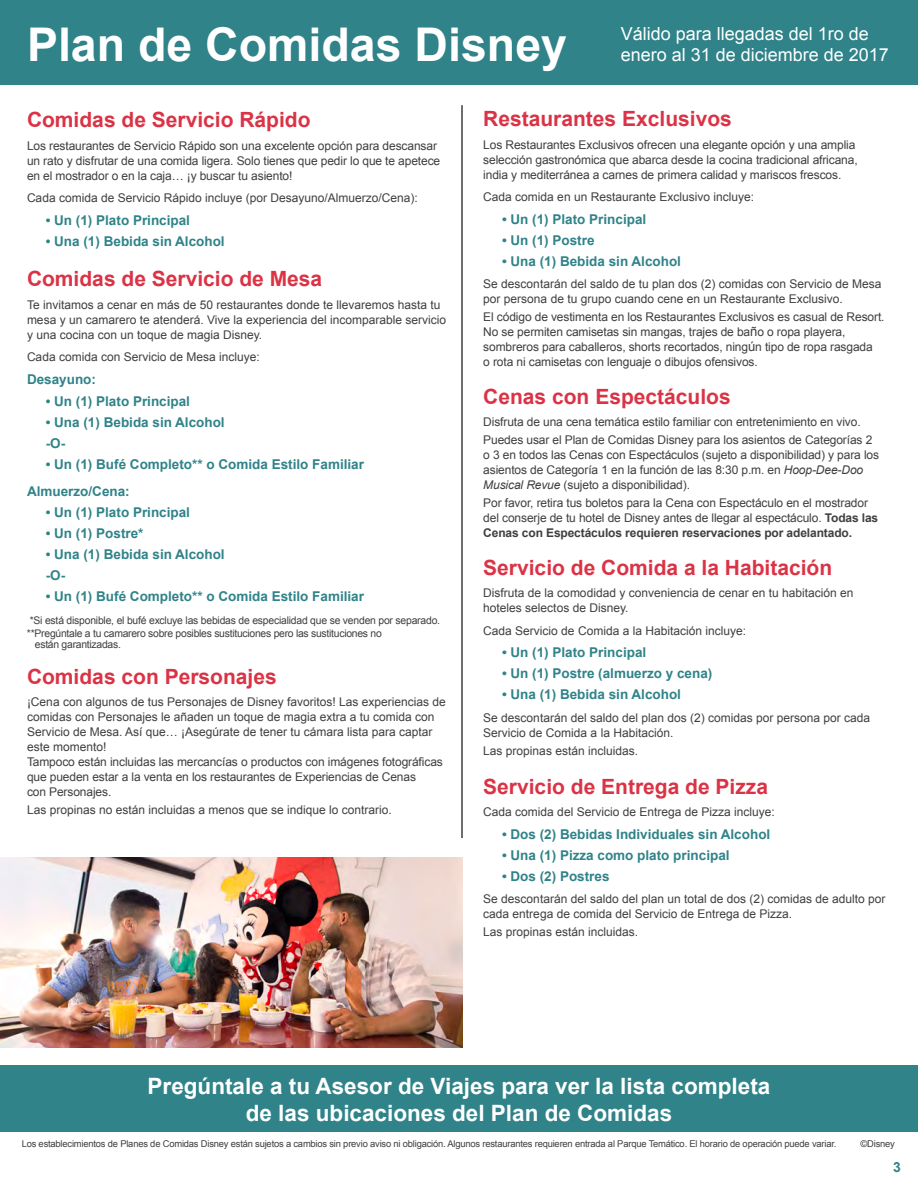
<style>
.page{position:relative;width:918px;height:1188px;background:#fff}
.page>*{position:absolute;margin:0;border:0;box-sizing:border-box;transform-origin:0 0}
.t1{font:700 46.5px "Arial";color:#fff}
.t2{font:700 22.5px/27px "Arial";color:#fff;text-align:center}
.t3{font:700 21px "Arial";color:#db3346}
.t4{font:18px/21px "Arial";color:#fff}
.t5{font:700 13.95px "Arial";color:#2f8389}
.t6{font:700 13.5px "Arial";color:#2f8389}
.t7{font:12px/15px "Arial";letter-spacing:-.01em;color:#403f3f}
.t8{font:10.5px/13.5px "Arial";letter-spacing:-.025em;color:#403f3f}
.t9{font:9.3px "Arial";letter-spacing:-.02em;color:#403f3f}
.s1{font-size:13.2px}
.s2{font-style:italic}
.s3{font-weight:700}
</style>
<div class="page">
<div style="left:0;top:1065px;width:918px;height:67px;background:#2f8389"></div>
<hr style="left:461px;top:105px;width:2px;height:733px;background:#403f3f">
<div style="left:0;top:0;width:918px;height:84px;background:#2f8389"></div>
<img style="left:0;top:858px;width:463px;height:190px">
<p class="t1" style="left:27px;top:14px;width:542px">Plan de Comidas Disney</p>
<p class="t4" style="left:621px;top:23px;width:270px">Válido para llegadas del 1ro de enero al 31 de diciembre de 2017</p>
<p class="t3" style="left:27px;top:106px;width:285px">Comidas de Servicio Rápido</p>
<p class="t7" style="left:27px;top:138px;width:415px">Los restaurantes de Servicio Rápido son una excelente opción para descansar un rato y disfrutar de una comida ligera. Solo tienes que pedir lo que te apetece en el mostrador o en la caja… ¡y buscar tu asiento!</p>
<p class="t7" style="left:27px;top:191px;width:392px">Cada comida de Servicio Rápido incluye (por Desayuno/Almuerzo/Cena):</p>
<p class="t6" style="left:46px;top:211px;width:146px">• Un (1) Plato Principal</p>
<p class="t6" style="left:46px;top:232px;width:180px">• Una (1) Bebida sin Alcohol</p>
<p class="t3" style="left:27px;top:265px;width:297px">Comidas de Servicio de Mesa</p>
<p class="t7" style="left:27px;top:297px;width:421px">Te invitamos a cenar en más de 50 restaurantes donde te llevaremos hasta tu mesa y un camarero te atenderá. Vive la experiencia del incomparable servicio y una cocina con un toque de magia Disney.</p>
<p class="t7" style="left:27px;top:350px;width:234px">Cada comida con Servicio de Mesa incluye:</p>
<p class="t6" style="left:27px;top:370px;width:71px">Desayuno:</p>
<p class="t6" style="left:46px;top:393px;width:146px">• Un (1) Plato Principal</p>
<p class="t6" style="left:46px;top:414px;width:180px">• Una (1) Bebida sin Alcohol</p>
<p class="t6" style="left:46px;top:435px;width:21px">-O-</p>
<p class="t6" style="left:46px;top:456px;width:320px">• Un (1) Bufé Completo** o Comida Estilo Familiar</p>
<p class="t6" style="left:27px;top:483px;width:104px">Almuerzo/Cena:</p>
<p class="t6" style="left:46px;top:504px;width:146px">• Un (1) Plato Principal</p>
<p class="t6" style="left:46px;top:525px;width:99px">• Un (1) Postre*</p>
<p class="t6" style="left:46px;top:546px;width:180px">• Una (1) Bebida sin Alcohol</p>
<p class="t6" style="left:46px;top:567px;width:21px">-O-</p>
<p class="t6" style="left:46px;top:588px;width:320px">• Un (1) Bufé Completo** o Comida Estilo Familiar</p>
<p class="t8" style="left:27px;top:613px;width:415px">*Si está disponible, el bufé excluye las bebidas de especialidad que se venden por separado. **Pregúntale a tu camarero sobre posibles sustituciones pero las sustituciones no</p>
<p class="t8" style="left:35px;top:637px;width:88px">están garantizadas.</p>
<p class="t3" style="left:27px;top:663px;width:251px">Comidas con Personajes</p>
<p class="t7" style="left:27px;top:695px;width:420px">¡Cena con algunos de tus Personajes de Disney favoritos! Las experiencias de comidas con Personajes le añaden un toque de magia extra a tu comida con Servicio de Mesa. Así que… ¡Asegúrate de tener tu cámara lista para captar este momento!</p>
<p class="t7" style="left:27px;top:755px;width:417px">Tampoco están incluidas las mercancías o productos con imágenes fotográficas que pueden estar a la venta en los restaurantes de Experiencias de Cenas<br>con Personajes.</p>
<p class="t7" style="left:27px;top:803px;width:366px">Las propinas no están incluidas a menos que se indique lo contrario.</p>
<p class="t3" style="left:483px;top:105px;width:250px">Restaurantes Exclusivos</p>
<p class="t7" style="left:483px;top:137px;width:376px">Los Restaurantes Exclusivos ofrecen una elegante opción y una amplia selección gastronómica que abarca desde la cocina tradicional africana, india y mediterránea a carnes de primera calidad y mariscos frescos.</p>
<p class="t7" style="left:483px;top:190px;width:272px">Cada comida en un Restaurante Exclusivo incluye:</p>
<p class="t6" style="left:502px;top:210px;width:146px">• Un (1) Plato Principal</p>
<p class="t6" style="left:502px;top:231px;width:94px">• Un (1) Postre</p>
<p class="t6" style="left:502px;top:252px;width:180px">• Una (1) Bebida sin Alcohol</p>
<p class="t7" style="left:483px;top:277px;width:400px">Se descontarán del saldo de tu plan dos (2) comidas con Servicio de Mesa por persona de tu grupo cuando cene en un Restaurante Exclusivo.</p>
<p class="t7" style="left:483px;top:310px;width:403px">El código de vestimenta en los Restaurantes Exclusivos es casual de Resort.<br>No se permiten camisetas sin mangas, trajes de ba<span class="s1">ñ</span>o o ropa playera, sombreros para caballeros, shorts recortados, ning<span class="s1">ú</span>n tipo de ropa rasgada<br>o rota ni camisetas con lenguaje o dibujos ofensivos.</p>
<p class="t3" style="left:483px;top:383px;width:249px">Cenas con Espectáculos</p>
<p class="t7" style="left:483px;top:415px;width:379px">Disfruta de una cena temática estilo familiar con entretenimiento en vivo.</p>
<p class="t7" style="left:483px;top:433px;width:397px">Puedes usar el Plan de Comidas Disney para los asientos de Categorías 2 o 3 en todos las Cenas con Espectáculos (sujeto a disponibilidad) y para los asientos de Categoría 1 en la función de las 8:30 p.m. en <span class="s2">Hoop-Dee-Doo Musical Revue</span> (sujeto a disponibilidad).</p>
<p class="t7" style="left:483px;top:496px;width:397px">Por favor, retira tus boletos para la Cena con Espectáculo en el mostrador del conserje de tu hotel de Disney antes de llegar al espectáculo. <span class="s3">Todas las<br>Cenas con Espectáculos requieren reservaciones por adelantado.</span></p>
<p class="t3" style="left:483px;top:553px;width:350px">Servicio de Comida a la Habitación</p>
<p class="t7" style="left:483px;top:586px;width:372px">Disfruta de la comodidad y conveniencia de cenar en tu habitación en hoteles selectos de Disney.</p>
<p class="t7" style="left:483px;top:623px;width:264px">Cada Servicio de Comida a la Habitación incluye:</p>
<p class="t6" style="left:502px;top:644px;width:146px">• Un (1) Plato Principal</p>
<p class="t6" style="left:502px;top:665px;width:212px">• Un (1) Postre (almuerzo y cena)</p>
<p class="t6" style="left:502px;top:686px;width:180px">• Una (1) Bebida sin Alcohol</p>
<p class="t7" style="left:483px;top:710px;width:388px">Se descontarán del saldo del plan dos (2) comidas por persona por cada<br>Servicio de Comida a la Habitación.</p>
<p class="t7" style="left:483px;top:743px;width:156px">Las propinas están incluidas.</p>
<p class="t3" style="left:483px;top:772px;width:286px">Servicio de Entrega de Pizza</p>
<p class="t7" style="left:483px;top:805px;width:293px">Cada comida del Servicio de Entrega de Pizza incluye:</p>
<p class="t6" style="left:502px;top:825px;width:270px">• Dos (2) Bebidas Individuales sin Alcohol</p>
<p class="t6" style="left:502px;top:846px;width:229px">• Una (1) Pizza como plato principal</p>
<p class="t6" style="left:502px;top:867px;width:109px">• Dos (2) Postres</p>
<p class="t7" style="left:483px;top:892px;width:404px">Se descontarán del saldo del plan un total de dos (2) comidas de adulto por cada entrega de comida del Servicio de Entrega de Pizza.</p>
<p class="t7" style="left:483px;top:925px;width:156px">Las propinas están incluidas.</p>
<p class="t2" style="left:148px;top:1073px;width:624px">Pregúntale a tu Asesor de Viajes para ver la lista completa de las ubicaciones del Plan de Comidas</p>
<p class="t9" style="left:22px;top:1137px;width:816px">Los establecimientos de Planes de Comidas Disney están sujetos a cambios sin previo aviso ni obligación. Algunos restaurantes requieren entrada al Parque Temático. El horario de operación puede variar.</p>
<p class="t9" style="left:860px;top:1137px;width:36px">©Disney</p>
<p class="t5" style="left:893px;top:1157px;width:9px">3</p>
</div>
